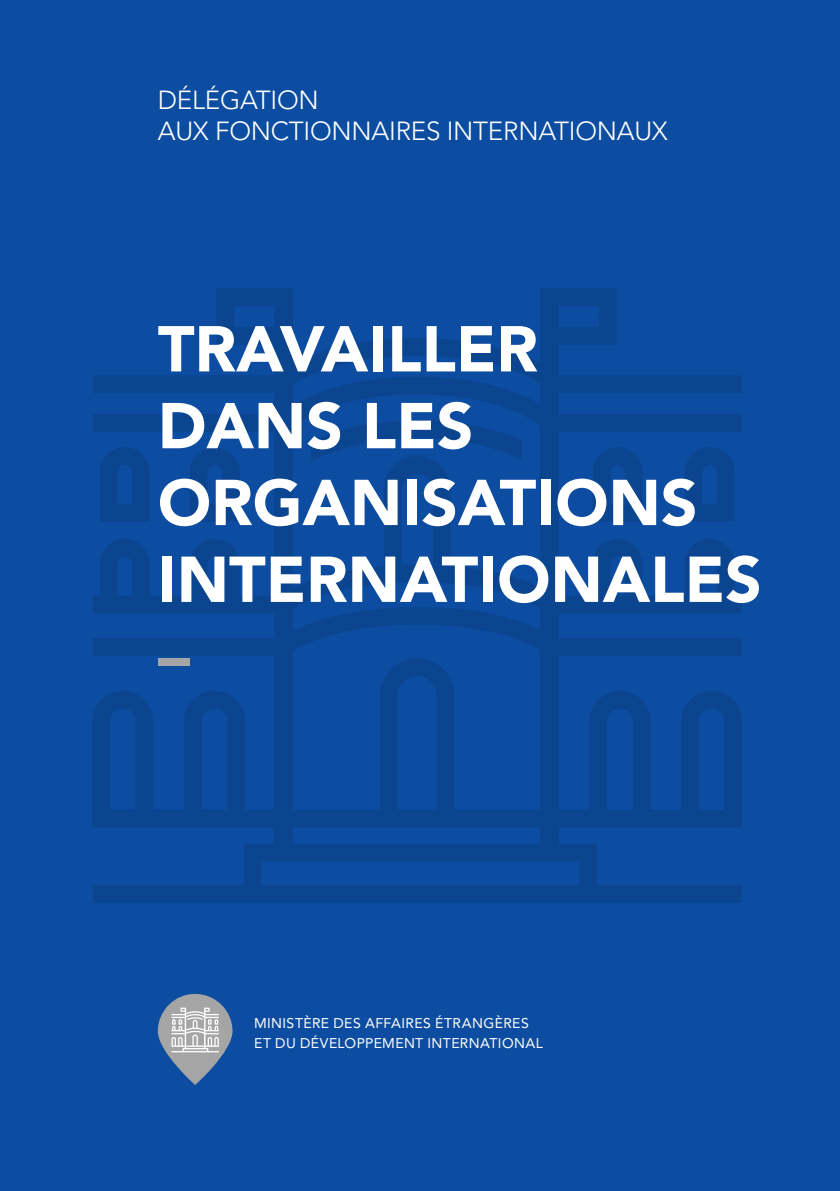
<style>
.page{position:relative;width:840px;height:1191px;background:#fff}
.page>*{position:absolute;margin:0;border:0;box-sizing:border-box;transform-origin:0 0}
.TITRE{font:900 64px/76.8px "Avenir LT Std";color:#fff}
.TITRE-2{font:900 63px "Avenir LT Std";color:#a4a5a4}
.SOUS-TITRE{font:300 26px/31.2px "Avenir LT Std";letter-spacing:-.01em;color:#fff}
.t1{font:14px/20px "Avenir LT Std";letter-spacing:.03em;color:#fff}
</style>
<div class="page">
<div style="left:0;top:0;width:839px;height:1191px;background:#0d4da1"></div>
<svg style="left:92px;top:288px;width:649px;height:614px"></svg>
<svg style="left:311px;top:420px;width:210px;height:41px"></svg>
<svg style="left:158px;top:994px;width:74px;height:91px;fill:#a4a5a4"></svg>
<svg style="left:171px;top:1007px;width:48px;height:45px;background:#c4c5c4"></svg>
<p class="SOUS-TITRE" style="left:158px;top:84px;width:511px">DÉLÉGATION<br>AUX FONCTIONNAIRES INTERNATIONAUX</p>
<p class="TITRE" style="left:158px;top:310px;width:605px">TRAVAILLER<br>DANS LES<br>ORGANISATIONS<br>INTERNATIONALES</p>
<p class="TITRE-2" style="left:158px;top:617px;width:33px">–</p>
<p class="t1" style="left:254px;top:1013px;width:290px">MINISTÈRE DES AFFAIRES ÉTRANGÈRES<br>ET DU DÉVELOPPEMENT INTERNATIONAL</p>
</div>
